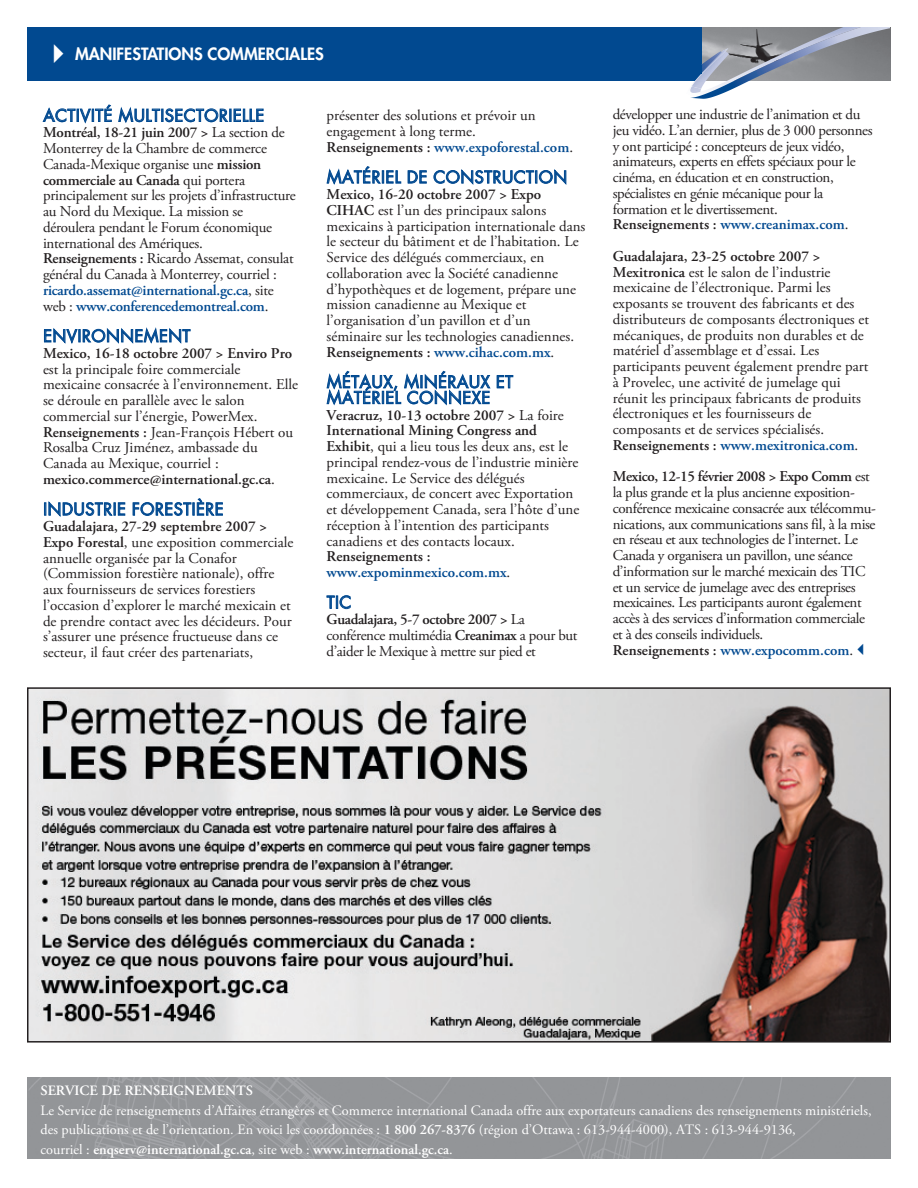
<style>
.page{position:relative;width:918px;height:1188px;background:#fff}
.page>*{position:absolute;margin:0;border:0;box-sizing:border-box;transform-origin:0 0}
.t1{font:16.5px/15.8px "Futura LT";letter-spacing:.03em;color:#014990}
.t2{font:800 16.5px "Futura LT";color:#fff}
.t3{font:15px/15.8px "Adobe Garamond Pro";color:#231f20}
.t4{font:15px/15.8px "Adobe Garamond Pro";letter-spacing:-.025em;color:#231f20}
.t5{font:600 15px/15.8px "Adobe Garamond Pro";color:#014990}
.t6{font:600 15px "Adobe Garamond Pro";color:#231f20}
.t7{font:14.25px/19.5px "Adobe Garamond Pro";color:#fff}
.t8{font:600 14.25px "Adobe Garamond Pro";color:#fff}
.s1{font-weight:600}
.s2{font-weight:600;color:#014990}
.s3{color:#231f20}
.s4{font-weight:400;color:#231f20}
</style>
<div class="page">
<img style="left:28px;top:1078px;width:863px;height:81px">
<div style="left:27px;top:27px;width:864px;height:54px;background:#014990"></div>
<svg style="left:690px;top:27px;width:200px;height:71px"></svg>
<div style="left:694px;top:65px;width:8px;height:9px;background:#014990"></div>
<img style="left:30px;top:690px;width:858px;height:350px">
<div style="left:27px;top:687px;width:864px;height:356px;border:2px solid #231f20"></div>
<p class="t2" style="left:75px;top:46px;width:250px">MANIFESTATIONS COMMERCIALES</p>
<p class="t1" style="left:43px;top:109px;width:222px">ACTIVITÉ MULTISECTORIELLE</p>
<p class="t3" style="left:43px;top:126px;width:254px"><span class="s1">Montréal, 18-21 juin 2007 &gt;</span> La section de Monterrey de la Chambre de commerce Canada-Mexique organise une <span class="s1">mission commerciale au Canada</span> qui portera principalement sur les projets d’infrastructure au Nord du Mexique. La mission se déroulera pendant le Forum économique international des Amériques.<br><span class="s1">Renseignements :</span> Ricardo Assemat, consulat général du Canada à Monterrey, courriel : <span class="s2">ricardo.assemat@international.gc.ca</span>, site web : <span class="s2">www.conferencedemontreal.com</span>.</p>
<p class="t1" style="left:43px;top:330px;width:149px">ENVIRONNEMENT</p>
<p class="t6" style="left:43px;top:347px;width:251px">Mexico, 16-18 octobre 2007 &gt; Enviro Pro</p>
<p class="t3" style="left:43px;top:362px;width:257px">est la principale foire commerciale mexicaine consacrée à l’environnement. Elle se déroule en parallèle avec le salon commercial sur l’énergie, PowerMex.<br><span class="s1">Renseignements :</span> Jean-François Hébert ou Rosalba Cruz Jiménez, ambassade du Canada au Mexique, courriel : <span class="s1">mexico.commerce@international.gc.ca</span>.</p>
<p class="t1" style="left:43px;top:503px;width:182px">INDUSTRIE FORESTIÈRE</p>
<p class="t3" style="left:43px;top:520px;width:252px"><span class="s1">Guadalajara, 27-29 septembre 2007 &gt; Expo Forestal</span>, une exposition commerciale annuelle organisée par la Conafor (Commission forestière nationale), offre aux fournisseurs de services forestiers l’occasion d’explorer le marché mexicain et de prendre contact avec les décideurs. Pour s’assurer une présence fructueuse dans ce secteur, il faut créer des partenariats,</p>
<p class="t3" style="left:327px;top:109px;width:248px">présenter des solutions et prévoir un engagement à long terme.<br><span class="s1">Renseignements :</span> <span class="s2">www.expoforestal.com</span>.</p>
<p class="t1" style="left:327px;top:171px;width:242px">MATÉRIEL DE CONSTRUCTION</p>
<p class="t3" style="left:327px;top:188px;width:260px"><span class="s1">Mexico, 16-20 octobre 2007 &gt; Expo CIHAC</span> est l’un des principaux salons mexicains à participation internationale dans le secteur du bâtiment et de l’habitation. Le Service des délégués commerciaux, en collaboration avec la Société canadienne d’hypothèques et de logement, prépare une mission canadienne au Mexique et l’organisation d’un pavillon et d’un séminaire sur les technologies canadiennes.<br><span class="s1">Renseignements :</span> <span class="s2">www.cihac.com.mx</span>.</p>
<p class="t1" style="left:327px;top:375px;width:188px">MÉTAUX, MINÉRAUX ET<br>MATÉRIEL CONNEXE</p>
<p class="t3" style="left:327px;top:408px;width:254px"><span class="s1">Veracruz, 10-13 octobre 2007 &gt;</span> La foire <span class="s1">International Mining Congress and Exhibit</span>, qui a lieu tous les deux ans, est le principal rendez-vous de l’industrie minière mexicaine. Le Service des délégués commerciaux, de concert avec Exportation et développement Canada, sera l’hôte d’une réception à l’intention des participants canadiens et des contacts locaux.</p>
<p class="t5" style="left:327px;top:550px;width:185px"><span class="s3">Renseignements : </span>www.expominmexico.com.mx<span class="s4">.</span></p>
<p class="t1" style="left:327px;top:596px;width:26px">TIC</p>
<p class="t4" style="left:327px;top:613px;width:252px"><span class="s1">Guadalajara, 5-7 octobre 2007 &gt;</span> La conférence multimédia <span class="s1">Creanimax</span> a pour but d’aider le Mexique à mettre sur pied et</p>
<p class="t4" style="left:613px;top:108px;width:261px">développer une industrie de l’animation et du jeu vidéo. L’an dernier, plus de 3 000 personnes y ont participé : concepteurs de jeux vidéo, animateurs, experts en effets spéciaux pour le cinéma, en éducation et en construction, spécialistes en génie mécanique pour la formation et le divertissement.<br><span class="s1">Renseignements :</span> <span class="s2">www.creanimax.com</span>.</p>
<p class="t3" style="left:613px;top:250px;width:258px"><span class="s1">Guadalajara, 23-25 octobre 2007 &gt; Mexitronica</span> est le salon de l’industrie mexicaine de l’électronique. Parmi les exposants se trouvent des fabricants et des distributeurs de composants électroniques et mécaniques, de produits non durables et de matériel d’assemblage et d’essai. Les participants peuvent également prendre part à Provelec, une activité de jumelage qui réunit les principaux fabricants de produits électroniques et les fournisseurs de composants et de services spécialisés.<br><span class="s1">Renseignements :</span> <span class="s2">www.mexitronica.com</span>.</p>
<p class="t4" style="left:613px;top:470px;width:265px"><span class="s1">Mexico, 12-15 février 2008 &gt; Expo Comm</span> est la plus grande et la plus ancienne exposition&shy;conférence mexicaine consacrée aux télécommu&shy;nications, aux communications sans fil, à la mise en réseau et aux technologies de l’internet. Le Canada y organisera un pavillon, une séance d’information sur le marché mexicain des TIC et un service de jumelage avec des entreprises mexicaines. Les participants auront également accès à des services d’information commerciale et à des conseils individuels.<br><span class="s1">Renseignements :</span> <span class="s2">www.expocomm.com</span>.</p>
<p class="t8" style="left:40px;top:1085px;width:214px">SERVICE DE RENSEIGNEMENTS</p>
<p class="t7" style="left:40px;top:1102px;width:833px">Le Service de renseignements d’Affaires étrangères et Commerce international Canada offre aux exportateurs canadiens des renseignements ministériels, des publications et de l’orientation. En voici les coordonnées : <span class="s1">1 800 267-8376</span> (région d’Ottawa : 613-944-4000), ATS : 613-944-9136,<br>courriel : <span class="s1">enqserv@international.gc.ca</span>, site web : <span class="s1">www.international.gc.ca</span>.</p>
</div>
